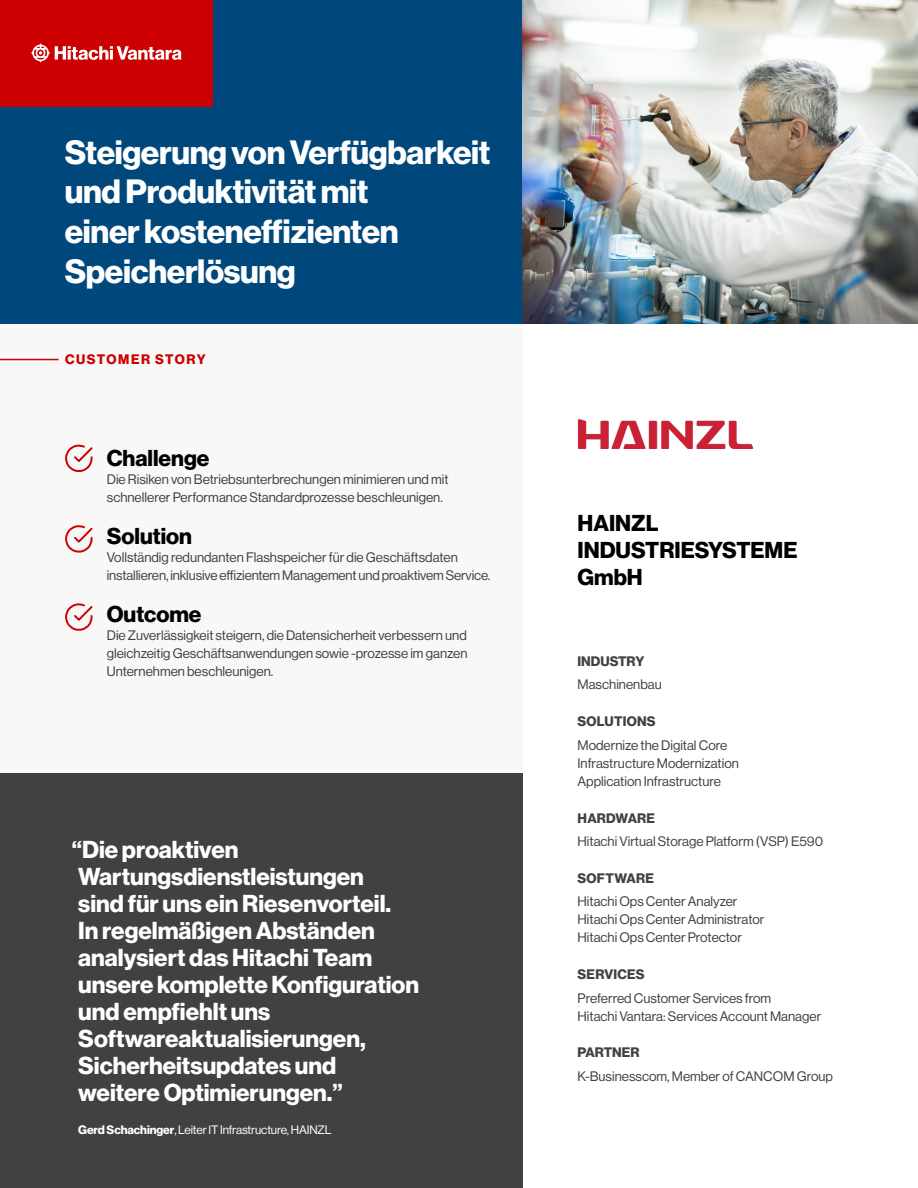
<style>
.page{position:relative;width:918px;height:1188px;background:#fff}
.page>*{position:absolute;margin:0;border:0;box-sizing:border-box;transform-origin:0 0}
.t1{font:33px/39.6px "N Haas Grotesk DS Pro 75 Bd";letter-spacing:-.01em;color:#fff}
.t2{font:24px/27px "N Haas Grotesk DS Pro 75 Bd";color:#fff}
.t3{font:22.5px/27px "N Haas Grotesk DS Pro 75 Bd";color:#000}
.t4{font:13.5px/18px "N Haas Grotesk DS Pro 55 Rg";color:#414141}
.t5{font:13.5px "N Haas Grotesk DS Pro 75 Bd";letter-spacing:.015em;color:#414141}
.t6{font:13.5px "N Haas Grotesk DS Pro 75 Bd";letter-spacing:.115em;color:#c00}
.t7{font:12px "N Haas Grotesk DS Pro 55 Rg";letter-spacing:-.01em;color:#fff}
.s1{font-family:"N Haas Grotesk DS Pro 75 Bd"}
</style>
<div class="page">
<div style="left:0;top:0;width:523px;height:324px;background:#00477b"></div>
<div style="left:0;top:324px;width:523px;height:864px;background:#f8f8f8"></div>
<img style="left:523px;top:0;width:395px;height:324px">
<hr style="left:0;top:359px;width:59px;height:1px;background:#c00">
<div style="left:0;top:0;width:212px;height:106px;background:#c00"></div>
<svg style="left:31px;top:43px;width:151px;height:20px"></svg>
<div style="left:0;top:773px;width:523px;height:415px;background:#414141"></div>
<svg style="left:65px;top:525px;width:28px;height:28px"></svg>
<svg style="left:65px;top:603px;width:28px;height:28px"></svg>
<svg style="left:65px;top:444px;width:28px;height:28px"></svg>
<img style="left:578px;top:419px;width:175px;height:29px">
<h1 class="t1" style="left:65px;top:133px;width:427px">Steigerung von Verfügbarkeit und Produktivität mit<br>einer kosteneffizienten<br>Speicherlösung</h1>
<p class="t6" style="left:65px;top:351px;width:142px">CUSTOMER STORY</p>
<h3 class="t3" style="left:107px;top:445px;width:104px">Challenge</h3>
<p class="t4" style="left:107px;top:470px;width:343px">Die Risiken von Betriebsunterbrechungen minimieren und mit schnellerer Performance Standardprozesse beschleunigen.</p>
<h3 class="t3" style="left:107px;top:523px;width:87px">Solution</h3>
<p class="t4" style="left:107px;top:548px;width:385px">Vollständig redundanten Flashspeicher für die Geschäftsdaten installieren, inklusive effizientem Management und proaktivem Service.</p>
<h3 class="t3" style="left:107px;top:601px;width:96px">Outcome</h3>
<p class="t4" style="left:107px;top:626px;width:362px;text-align:justify">Die Zuverlässigkeit steigern, die Datensicherheit verbessern und gleichzeitig Geschäftsanwendungen sowie -prozesse im ganzen Unternehmen beschleunigen.</p>
<p class="t2" style="left:72px;top:836px;width:349px">“Die proaktiven<br>Wartungsdienstleistungen<br>sind für uns ein Riesenvorteil.<br>In regelmäßigen Abständen analysiert das Hitachi Team unsere komplette Konfiguration und empfiehlt uns<br>Softwareaktualisierungen,<br>Sicherheitsupdates und<br>weitere Optimierungen.”</p>
<p class="t7" style="left:78px;top:1123px;width:255px"><span class="s1">Gerd Schachinger</span>, Leiter IT Infrastructure, HAINZL</p>
<h3 class="t3" style="left:578px;top:510px;width:222px">HAINZL<br>INDUSTRIESYSTEME<br>GmbH</h3>
<p class="t5" style="left:578px;top:653px;width:68px">INDUSTRY</p>
<p class="t4" style="left:578px;top:676px;width:86px">Maschinenbau</p>
<p class="t5" style="left:578px;top:714px;width:79px">SOLUTIONS</p>
<p class="t4" style="left:578px;top:736px;width:163px">Modernize the Digital Core<br>Infrastructure Modernization<br>Application Infrastructure</p>
<p class="t5" style="left:578px;top:810px;width:79px">HARDWARE</p>
<p class="t4" style="left:578px;top:832px;width:247px">Hitachi Virtual Storage Platform (VSP) E590</p>
<p class="t5" style="left:578px;top:870px;width:78px">SOFTWARE</p>
<p class="t4" style="left:578px;top:893px;width:188px">Hitachi Ops Center Analyzer<br>Hitachi Ops Center Administrator<br>Hitachi Ops Center Protector</p>
<p class="t5" style="left:578px;top:967px;width:68px">SERVICES</p>
<p class="t4" style="left:578px;top:989px;width:245px">Preferred Customer Services from<br>Hitachi Vantara: Services Account Manager</p>
<p class="t5" style="left:578px;top:1045px;width:63px">PARTNER</p>
<p class="t4" style="left:578px;top:1067px;width:257px">K-Businesscom, Member of CANCOM Group</p>
</div>
